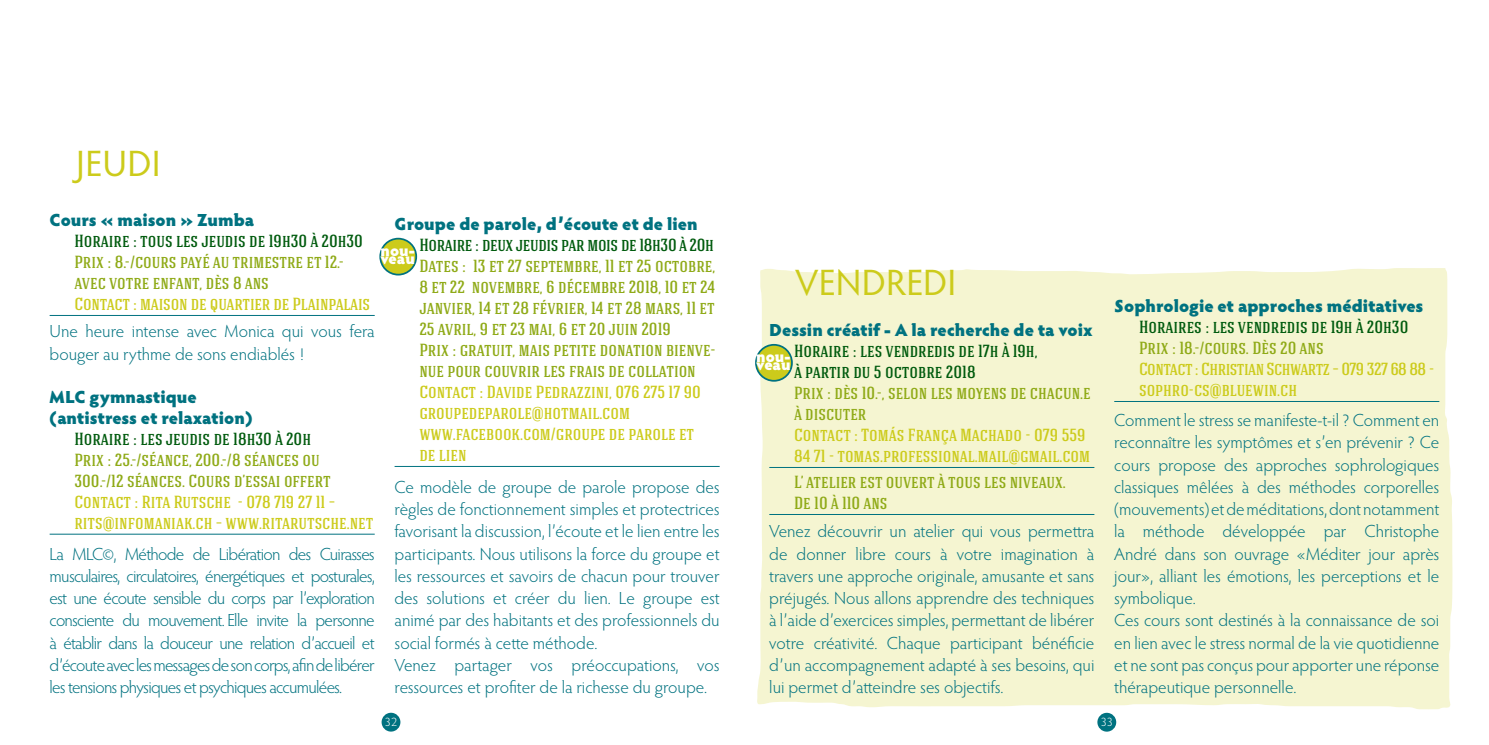
<style>
.page{position:relative;width:1489px;height:745px;background:#fff}
.page>*{position:absolute;margin:0;border:0;box-sizing:border-box;transform-origin:0 0}
.texte_rédac_gras{font:36.75px "Hypatia Sans Pro";letter-spacing:.01em;color:#cccb1b}
.txt_rédactionnel{font:300 17.5px/22.2px "Hypatia Sans Pro";color:#007280;text-align:justify}
.prix__date__horaire{font:500 17.5px/21px "Hagin Caps";color:#8faa17}
.prix__date__horaire-2{font:500 17.5px/21px "Hagin Caps";color:#cccb1b}
.prix__date__horaire-3{font:500 17.5px/21px "Hagin Caps";color:#005b0e}
.activité_2_gras{font:900 17.5px/21px "Hypatia Sans Pro";letter-spacing:-.005em;color:#007280}
.prix__date__horaire-4{font:500 17.5px/21px "Hagin Caps";letter-spacing:-.03em;color:#cccb1b}
.prix__date__horaire-5{font:500 17.5px "Hagin Caps";letter-spacing:-.02em;color:#005b0e}
.txt_rédactionnel-2{font:900 17.5px "Hypatia Sans Pro";color:#007280}
.texte_rédac_gras-2{font:900 15.75px "Hypatia Sans Pro";color:#fff}
.t1{font:300 12.25px "Hypatia Sans Pro";color:#fff}
</style>
<div class="page">
<div style="left:1097px;top:712px;width:19px;height:19px;background:#007280;border-radius:50%"></div>
<div style="left:381px;top:712px;width:19px;height:19px;background:#007280;border-radius:50%"></div>
<div style="left:756px;top:268px;width:696px;height:441px;background:#f5f5d1"></div>
<hr style="left:50px;top:315px;width:325px;height:1px;background:#007280">
<hr style="left:50px;top:533px;width:325px;height:1px;background:#007280">
<hr style="left:394px;top:466px;width:325px;height:1px;background:#007280">
<hr style="left:769px;top:467px;width:325px;height:1px;background:#007280">
<hr style="left:769px;top:514px;width:325px;height:1px;background:#007280">
<hr style="left:1114px;top:401px;width:325px;height:1px;background:#007280">
<div style="left:380px;top:238px;width:36px;height:36px;background:#cccb1b;border-radius:50%"></div>
<div style="left:379px;top:237px;width:38px;height:38px;border:2px solid #007280;border-radius:50%"></div>
<div style="left:756px;top:344px;width:36px;height:36px;background:#cccb1b;border-radius:50%"></div>
<div style="left:755px;top:344px;width:37px;height:37px;border:2px solid #007280;border-radius:50%"></div>
<p class="texte_rédac_gras" style="left:76px;top:139px;width:86px">JEUDI</p>
<p class="txt_rédactionnel-2" style="left:50px;top:207px;width:206px">Cours « maison » Zumba</p>
<p class="prix__date__horaire-3" style="left:74px;top:230px;width:290px">Horaire : tous les jeudis de 19h30 à 20h30</p>
<p class="prix__date__horaire" style="left:74px;top:251px;width:271px">Prix : 8.-/cours payé au trimestre et 12.- avec votre enfant, dès 8 ans</p>
<p class="prix__date__horaire-2" style="left:74px;top:293px;width:297px">Contact : maison de quartier de Plainpalais</p>
<p class="txt_rédactionnel" style="left:50px;top:319px;width:326px">Une heure intense avec Monica qui vous fera bouger au rythme de sons endiablés !</p>
<p class="activité_2_gras" style="left:50px;top:385px;width:204px">MLC gymnastique (antistress et relaxation)</p>
<p class="prix__date__horaire-3" style="left:74px;top:427px;width:238px">Horaire : les jeudis de 18h30 à 20h</p>
<p class="prix__date__horaire" style="left:74px;top:448px;width:258px">Prix : 25.-/séance, 200.-/8 séances ou<br>300.-/12 séances. Cours d’essai offert</p>
<p class="prix__date__horaire-2" style="left:74px;top:490px;width:300px">Contact : Rita Rutsche - 078 719 27 11 – rits@infomaniak.ch – www.ritarutsche.net</p>
<p class="txt_rédactionnel" style="left:50px;top:542px;width:326px">La MLC©, Méthode de Libération des Cuirasses musculaires, circulatoires, énergétiques et posturales, est une écoute sensible du corps par l’exploration consciente du mouvement. Elle invite la personne à établir dans la douceur une relation d’accueil et d’écoute avec les messages de son corps, afin de libérer les tensions physiques et psychiques accumulées.</p>
<p class="activité_2_gras" style="left:394px;top:212px;width:304px">Groupe de parole, d’écoute et de lien</p>
<p class="prix__date__horaire-5" style="left:419px;top:233px;width:296px">Horaire : deux jeudis par mois de 18h30 à 20h</p>
<p class="prix__date__horaire" style="left:419px;top:254px;width:297px;text-align:justify">Dates : 13 et 27 septembre, 11 et 25 octobre, 8 et 22 novembre, 6 décembre 2018, 10 et 24 janvier, 14 et 28 février, 14 et 28 mars, 11 et 25 avril, 9 et 23 mai, 6 et 20 juin 2019</p>
<p class="prix__date__horaire" style="left:419px;top:338px;width:297px">Prix : gratuit, mais petite donation bienve&shy;nue pour couvrir les frais de collation</p>
<p class="prix__date__horaire-2" style="left:419px;top:380px;width:283px">Contact : Davide Pedrazzini, 076 275 17 90 groupedeparole@hotmail.com www.facebook.com/groupe de parole et de lien</p>
<p class="txt_rédactionnel" style="left:394px;top:475px;width:326px">Ce modèle de groupe de parole propose des règles de fonctionnement simples et protectrices favorisant la discussion, l’écoute et le lien entre les participants. Nous utilisons la force du groupe et les ressources et savoirs de chacun pour trouver des solutions et créer du lien. Le groupe est animé par des habitants et des professionnels du social formés à cette méthode.</p>
<p class="txt_rédactionnel" style="left:394px;top:653px;width:326px">Venez partager vos préoccupations, vos ressources et profiter de la richesse du groupe.</p>
<p class="texte_rédac_gras-2" style="left:380px;top:238px;width:36px">nou-</p>
<p class="texte_rédac_gras-2" style="left:380px;top:247px;width:36px">veau</p>
<p class="texte_rédac_gras" style="left:795px;top:258px;width:163px">VENDREDI</p>
<p class="activité_2_gras" style="left:769px;top:318px;width:325px">Dessin créatif - A la recherche de ta voix</p>
<p class="prix__date__horaire-3" style="left:794px;top:339px;width:245px">Horaire : les vendredis de 17h à 19h, à partir du 5 octobre 2018</p>
<p class="prix__date__horaire" style="left:794px;top:381px;width:298px">Prix : dès 10.-, selon les moyens de chacun.e à discuter</p>
<p class="prix__date__horaire-2" style="left:794px;top:423px;width:297px">Contact : Tomás França Machado - 079 559<br>84 71 - tomas.professional.mail@gmail.com</p>
<p class="prix__date__horaire" style="left:794px;top:470px;width:273px">L’ atelier est ouvert à tous les niveaux.<br>De 10 à 110 ans</p>
<p class="txt_rédactionnel" style="left:769px;top:519px;width:326px">Venez découvrir un atelier qui vous permettra de donner libre cours à votre imagination à travers une approche originale, amusante et sans préjugés. Nous allons apprendre des techniques à l’aide d’exercices simples, permettant de libérer votre créativité. Chaque participant bénéficie d’un accompagnement adapté à ses besoins, qui lui permet d’atteindre ses objectifs.</p>
<p class="texte_rédac_gras-2" style="left:756px;top:344px;width:36px">nou-</p>
<p class="texte_rédac_gras-2" style="left:756px;top:353px;width:36px">veau</p>
<p class="activité_2_gras" style="left:1114px;top:294px;width:310px">Sophrologie et approches méditatives</p>
<p class="prix__date__horaire-3" style="left:1138px;top:316px;width:271px">Horaires : les vendredis de 19h à 20h30</p>
<p class="prix__date__horaire" style="left:1138px;top:337px;width:186px">Prix : 18.-/cours. Dès 20 ans</p>
<p class="prix__date__horaire-4" style="left:1138px;top:358px;width:296px">Contact : Christian Schwartz – 079 327 68 88 - sophro-cs@bluewin.ch</p>
<p class="txt_rédactionnel" style="left:1114px;top:408px;width:326px">Comment le stress se manifeste-t-il ? Comment en reconnaître les symptômes et s’en prévenir ? Ce cours propose des approches sophrologiques classiques mêlées à des méthodes corporelles (mouvements) et de méditations, dont notamment la méthode développée par Christophe André dans son ouvrage «Méditer jour après jour», alliant les émotions, les perceptions et le symbolique.</p>
<p class="txt_rédactionnel" style="left:1114px;top:608px;width:326px">Ces cours sont destinés à la connaissance de soi en lien avec le stress normal de la vie quotidienne et ne sont pas conçus pour apporter une réponse thérapeutique personnelle.</p>
<p class="t1" style="left:385px;top:713px;width:14px">32</p>
<p class="t1" style="left:1100px;top:713px;width:14px">33</p>
</div>
